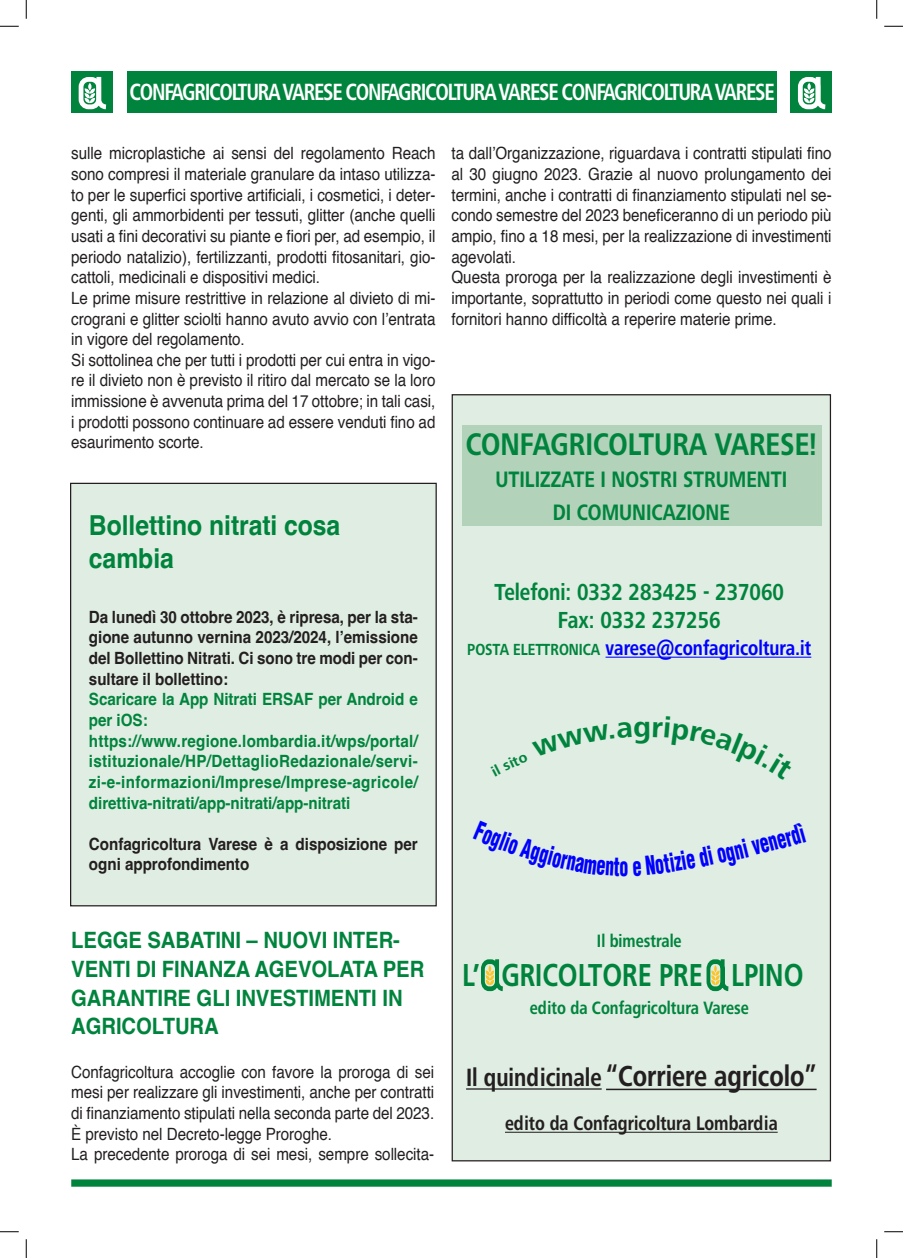
<style>
.page{position:relative;width:903px;height:1258px;background:#fff}
.page>*{position:absolute;margin:0;border:0;box-sizing:border-box;transform-origin:0 0}
.t1{font:700 32.38px "Frutiger Next Pro";color:#00843d;scale:.81 1}
.t2{font:700 31.5px "Frutiger";color:#00843d;scale:.81 1}
.t3{font:700 30px "Frutiger Next Pro";color:#231f20;scale:.81 1}
.t4{font:700 27.5px "Helvetica";letter-spacing:-.005em;color:#00843d;scale:.9 1}
.t5{font:900 condensed 25.62px "Helvetica";color:#00f;scale:.7 1}
.t6{font:700 24px "Frutiger Next Pro";color:#00843d;scale:.81 1}
.t7{font:700 condensed 23.25px "Frutiger";letter-spacing:-.065em;color:#fff;scale:.9 1}
.t8{font:700 23.12px "Frutiger Next Pro";color:#00843d;scale:.81 1}
.t9{font:700 22.5px/28.8px "Helvetica";letter-spacing:-.005em;color:#00843d;scale:.9 1}
.t10{font:700 21.25px "Frutiger Next Pro";color:#00f;scale:.81 1}
.t11{font:700 20.38px "Frutiger Next Pro";color:#231f20;scale:.81 1}
.t12{font:700 18.5px "Frutiger Next Pro";color:#00843d;scale:.81 1}
.t13{font:16.88px/20.6px "Helvetica";letter-spacing:-.005em;color:#231f20;text-align:justify;scale:.9 1}
.t14{font:700 16.88px/20.6px "Helvetica";letter-spacing:-.005em;color:#00843d;scale:.9 1}
.t15{font:700 16.88px/20.6px "Helvetica";letter-spacing:-.005em;color:#231f20;text-align:justify;scale:.9 1}
.s1{font-size:16.62px;color:#00843d}
.s2{font-size:25.88px}
</style>
<div class="page">
<div style="left:452px;top:395px;width:378px;height:765px;background:#e0ede2"></div>
<svg style="left:481px;top:959px;width:22px;height:33px"></svg>
<svg style="left:706px;top:959px;width:23px;height:33px"></svg>
<div style="left:71px;top:71px;width:41px;height:41px;background:#00843d"></div>
<div style="left:79px;top:77px;width:22px;height:32px;border:5px solid #fff;border-radius:7px"></div>
<svg style="left:85px;top:76px;width:22px;height:34px"></svg>
<div style="left:790px;top:71px;width:42px;height:41px;background:#00843d"></div>
<div style="left:798px;top:77px;width:22px;height:32px;border:5px solid #fff;border-radius:7px"></div>
<svg style="left:804px;top:76px;width:22px;height:34px"></svg>
<div style="left:127px;top:71px;width:650px;height:41px;background:#00843d"></div>
<div style="left:71px;top:1179px;width:761px;height:7px;background:#00843d"></div>
<hr style="left:606px;top:656px;width:205px;height:1px;background:#00f">
<hr style="left:466px;top:1088px;width:136px;height:1px;background:#231f20">
<hr style="left:606px;top:1088px;width:211px;height:1px;background:#231f20">
<hr style="left:505px;top:1131px;width:273px;height:1px;background:#231f20">
<div style="left:462px;top:425px;width:360px;height:101px;background:#b2d3ba"></div>
<div style="left:71px;top:483px;width:365px;height:422px;background:#e0ede2"></div>
<div style="left:70px;top:482px;width:367px;height:424px;border:1px solid #231f20"></div>
<svg style="left:0;top:25px;width:19px;height:2px"></svg>
<svg style="left:884px;top:25px;width:19px;height:2px"></svg>
<svg style="left:0;top:1231px;width:19px;height:1px"></svg>
<svg style="left:884px;top:1231px;width:19px;height:1px"></svg>
<svg style="left:25px;top:0;width:2px;height:19px"></svg>
<svg style="left:25px;top:1239px;width:2px;height:18px"></svg>
<svg style="left:876px;top:0;width:1px;height:19px"></svg>
<svg style="left:876px;top:1239px;width:1px;height:18px"></svg>
<p class="t7" style="left:130px;top:78px;width:718px">CONFAGRICOLTURA VARESE CONFAGRICOLTURA VARESE CONFAGRICOLTURA VARESE</p>
<p class="t13" style="left:71px;top:144px;width:406px">sulle microplastiche ai sensi del regolamento Reach sono compresi il materiale granulare da intaso utilizza&shy;to per le superfici sportive artificiali, i cosmetici, i deter&shy;genti, gli ammorbidenti per tessuti, glitter (anche quelli usati a fini decorativi su piante e fiori per, ad esempio, il periodo natalizio), fertilizzanti, prodotti fitosanitari, gio&shy;cattoli, medicinali e dispositivi medici.</p>
<p class="t13" style="left:71px;top:288px;width:406px">Le prime misure restrittive in relazione al divieto di mi&shy;crograni e glitter sciolti hanno avuto avvio con l’entrata in vigore del regolamento.</p>
<p class="t13" style="left:71px;top:350px;width:406px">Si sottolinea che per tutti i prodotti per cui entra in vigo&shy;re il divieto non è previsto il ritiro dal mercato se la loro immissione è avvenuta prima del 17 ottobre; in tali casi, i prodotti possono continuare ad essere venduti fino ad esaurimento scorte.</p>
<p class="t4" style="left:89px;top:508px;width:281px">Bollettino nitrati cosa</p>
<p class="t4" style="left:89px;top:542px;width:96px">cambia</p>
<p class="t15" style="left:89px;top:608px;width:367px">Da lunedì 30 ottobre 2023, è ripresa, per la sta&shy;gione autunno vernina 2023/2024, l’emissione del Bollettino Nitrati. Ci sono tre modi per con&shy;sultare il bollettino:</p>
<p class="t14" style="left:89px;top:691px;width:367px">Scaricare la App Nitrati ERSAF per Android e per iOS:</p>
<p class="t14" style="left:89px;top:732px;width:367px;text-align:justify">https://www.regione.lombardia.it/wps/portal/ istituzionale/HP/DettaglioRedazionale/servi&shy;zi-e-informazioni/Imprese/Imprese-agricole/ direttiva-nitrati/app-nitrati/app-nitrati</p>
<p class="t15" style="left:89px;top:835px;width:367px">Confagricoltura Varese è a disposizione per ogni approfondimento</p>
<p class="t13" style="left:451px;top:144px;width:424px">ta dall’Organizzazione, riguardava i contratti stipulati fino al 30 giugno 2023. Grazie al nuovo prolungamento dei termini, anche i contratti di finanziamento stipulati nel se&shy;condo semestre del 2023 beneficeranno di un periodo più ampio, fino a 18 mesi, per la realizzazione di investimenti agevolati.</p>
<p class="t13" style="left:451px;top:267px;width:424px">Questa proroga per la realizzazione degli investimenti è importante, soprattutto in periodi come questo nei quali i fornitori hanno difficoltà a reperire materie prime.</p>
<p class="t1" style="left:466px;top:425px;width:435px">CONFAGRICOLTURA VARESE!</p>
<p class="t8" style="left:495px;top:466px;width:362px">UTILIZZATE I NOSTRI STRUMENTI</p>
<p class="t8" style="left:553px;top:499px;width:220px">DI COMUNICAZIONE</p>
<p class="t6" style="left:495px;top:577px;width:359px">Telefoni: 0332 283425 - 237060</p>
<p class="t6" style="left:558px;top:606px;width:202px">Fax: 0332 237256</p>
<p class="t10" style="left:467px;top:635px;width:426px"><span class="s1">POSTA ELETTRONICA</span> varese@confagricoltura.it</p>
<p class="t5" style="left:620px;top:850px;width:15px">o</p>
<p class="t5" style="left:764px;top:826px;width:48px;rotate:-15deg">nerd</p>
<p class="t9" style="left:71px;top:928px;width:394px">LEGGE SABATINI – NUOVI INTER-<br>VENTI DI FINANZA AGEVOLATA PER<br>GARANTIRE GLI INVESTIMENTI IN<br>AGRICOLTURA</p>
<p class="t13" style="left:71px;top:1061px;width:405px">Confagricoltura accoglie con favore la proroga di sei mesi per realizzare gli investimenti, anche per contratti di finanziamento stipulati nella seconda parte del 2023.<br>È previsto nel Decreto-legge Proroghe.</p>
<p class="t13" style="left:71px;top:1144px;width:405px">La precedente proroga di sei mesi, sempre sollecita-</p>
<p class="t12" style="left:597px;top:930px;width:106px">Il bimestrale</p>
<p class="t2" style="left:462px;top:956px;width:423px">L’ GRICOLTORE PRE LPINO</p>
<p class="t12" style="left:530px;top:997px;width:272px">edito da Confagricoltura Varese</p>
<p class="t3" style="left:466px;top:1059px;width:434px"><span class="s2">Il quindicinale</span> “Corriere agricolo”</p>
<p class="t11" style="left:505px;top:1111px;width:338px">edito da Confagricoltura Lombardia</p>
</div>
